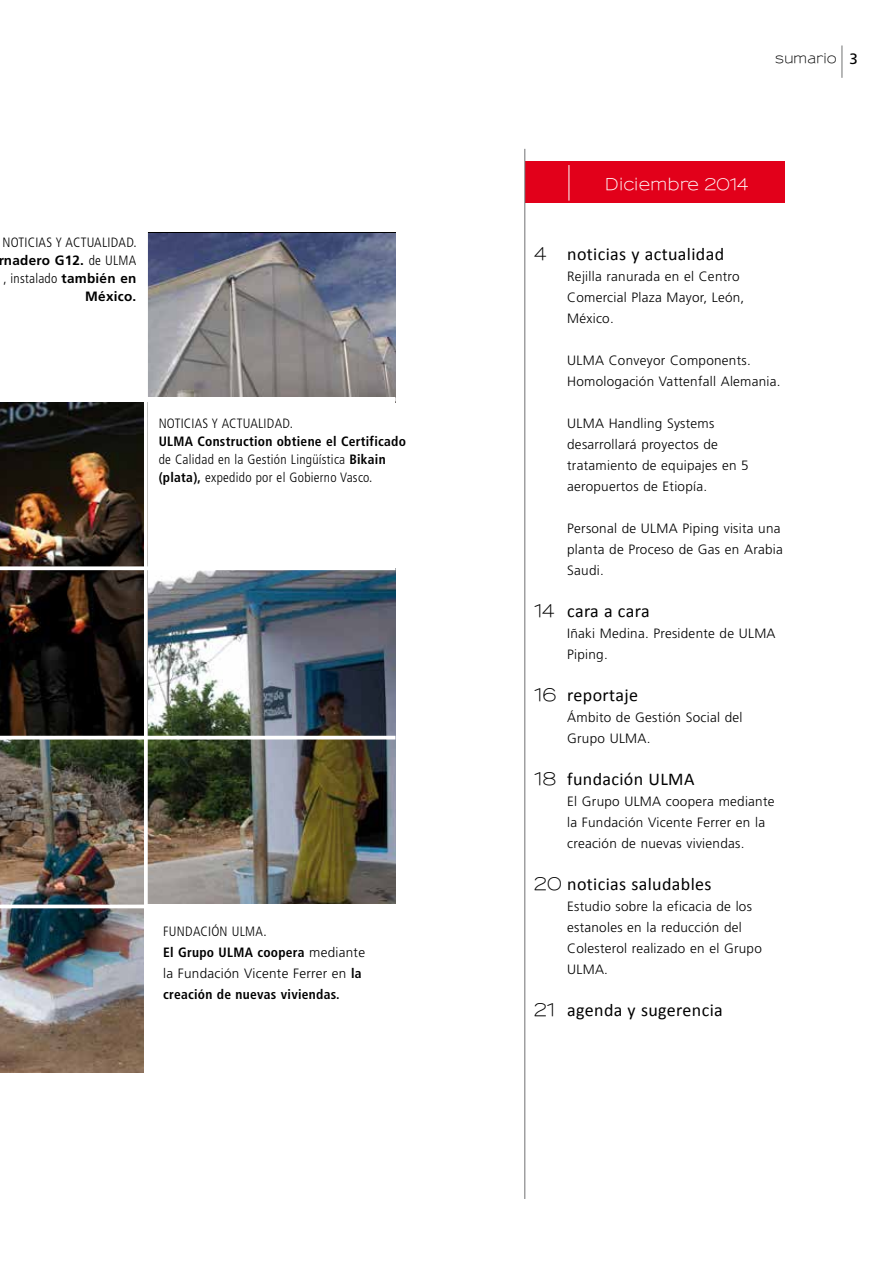
<style>
.page{position:relative;width:893px;height:1263px;background:#fff}
.page>*{position:absolute;margin:0;border:0;box-sizing:border-box;transform-origin:0 0}
.t1{font:18px "Calibri";letter-spacing:.02em;color:#000}
.t2{font:600 16.5px "Sansumi";letter-spacing:.01em;color:#fff}
.t3{font:300 13.5px/21px "Frutiger LT Std";letter-spacing:.02em;color:#000}
.t4{font:300 condensed 13.5px/18px "Frutiger LT Std";letter-spacing:.02em;color:#000}
.t5{font:700 condensed 13.5px/21px "Frutiger LT Std";letter-spacing:.02em;color:#000}
.t6{font:600 13.5px "Sansumi";color:#000}
.s1{font-weight:700;font-stretch:normal}
.s2{font-weight:700}
.s3{font-weight:300}
.s4{font-weight:300;font-stretch:normal}
.s5{font-family:"Frutiger LT Std";font-weight:400;font-size:15px}
.s6{font-family:"Sansumi";font-weight:600}
</style>
<div class="page">
<img style="left:148px;top:233px;width:247px;height:164px">
<hr style="left:842px;top:45px;width:1px;height:33px;background:#707172">
<div style="left:525px;top:162px;width:260px;height:41px;background:#e2001a"></div>
<hr style="left:524px;top:149px;width:1px;height:1050px;background:#707172">
<hr style="left:569px;top:165px;width:1px;height:36px;background:#fff">
<img style="left:0;top:570px;width:395px;height:503px">
<img style="left:0;top:402px;width:144px;height:333px">
<hr style="left:0;top:566px;width:395px;height:4px;background:#fff">
<hr style="left:0;top:736px;width:395px;height:3px;background:#fff">
<svg style="left:0;top:904px;width:395px;height:4px"></svg>
<hr style="left:144px;top:222px;width:4px;height:861px;background:#fff">
<div style="left:148px;top:905px;width:256px;height:173px;background:#fff"></div>
<p class="t4" style="left:-2px;top:233px;width:140px;text-align:right">NOTICIAS Y ACTUALIDAD. <span class="s1">rnadero G12.</span> de ULMA , instalado <span class="s1">también en<br>México.</span></p>
<p class="t4" style="left:159px;top:415px;width:136px">NOTICIAS Y ACTUALIDAD.</p>
<p class="t4" style="left:159px;top:433px;width:249px"><span class="s2">ULMA Construction obtiene el Certificado </span>de Calidad en la Gestión Lingüística <span class="s2">Bikain (plata),</span> expedido por el Gobierno Vasco.</p>
<p class="t5" style="left:163px;top:921px;width:203px"><span class="s3">FUNDACIÓN ULMA.<br></span>El Grupo ULMA coopera <span class="s4">mediante la Fundación Vicente Ferrer en</span> la creación de nuevas viviendas.</p>
<p class="t6" style="left:775px;top:51px;width:84px">sumario <span class="s5">3</span></p>
<p class="t2" style="left:604px;top:176px;width:147px">Diciembre 2014</p>
<h1 class="t1" style="left:533px;top:243px;width:193px"><span class="s6">4</span> noticias y actualidad</h1>
<p class="t3" style="left:567px;top:266px;width:179px">Rejilla ranurada en el Centro<br>Comercial Plaza Mayor, León,<br>México.</p>
<p class="t3" style="left:567px;top:350px;width:215px">ULMA Conveyor Components.<br>Homologación Vattenfall Alemania.</p>
<p class="t3" style="left:567px;top:413px;width:183px">ULMA Handling Systems desarrollará proyectos de tratamiento de equipajes en 5 aeropuertos de Etiopía.</p>
<p class="t3" style="left:567px;top:518px;width:217px">Personal de ULMA Piping visita una planta de Proceso de Gas en Arabia<br>Saudi.</p>
<h1 class="t1" style="left:533px;top:600px;width:118px"><span class="s6">14</span> cara a cara</h1>
<p class="t3" style="left:567px;top:623px;width:210px">Iñaki Medina. Presidente de ULMA<br>Piping.</p>
<h1 class="t1" style="left:533px;top:684px;width:107px"><span class="s6">16</span> reportaje</h1>
<p class="t3" style="left:567px;top:707px;width:177px">Ámbito de Gestión Social del<br>Grupo ULMA.</p>
<h1 class="t1" style="left:533px;top:768px;width:163px"><span class="s6">18</span> fundación ULMA</h1>
<p class="t3" style="left:567px;top:791px;width:209px">El Grupo ULMA coopera mediante la Fundación Vicente Ferrer en la creación de nuevas viviendas.</p>
<h1 class="t1" style="left:533px;top:873px;width:180px"><span class="s6">20</span> noticias saludables</h1>
<p class="t3" style="left:567px;top:896px;width:196px">Estudio sobre la eficacia de los estanoles en la reducción del<br>Colesterol realizado en el Grupo<br>ULMA.</p>
<h1 class="t1" style="left:533px;top:999px;width:192px"><span class="s6">21</span> agenda y sugerencia</h1>
</div>
